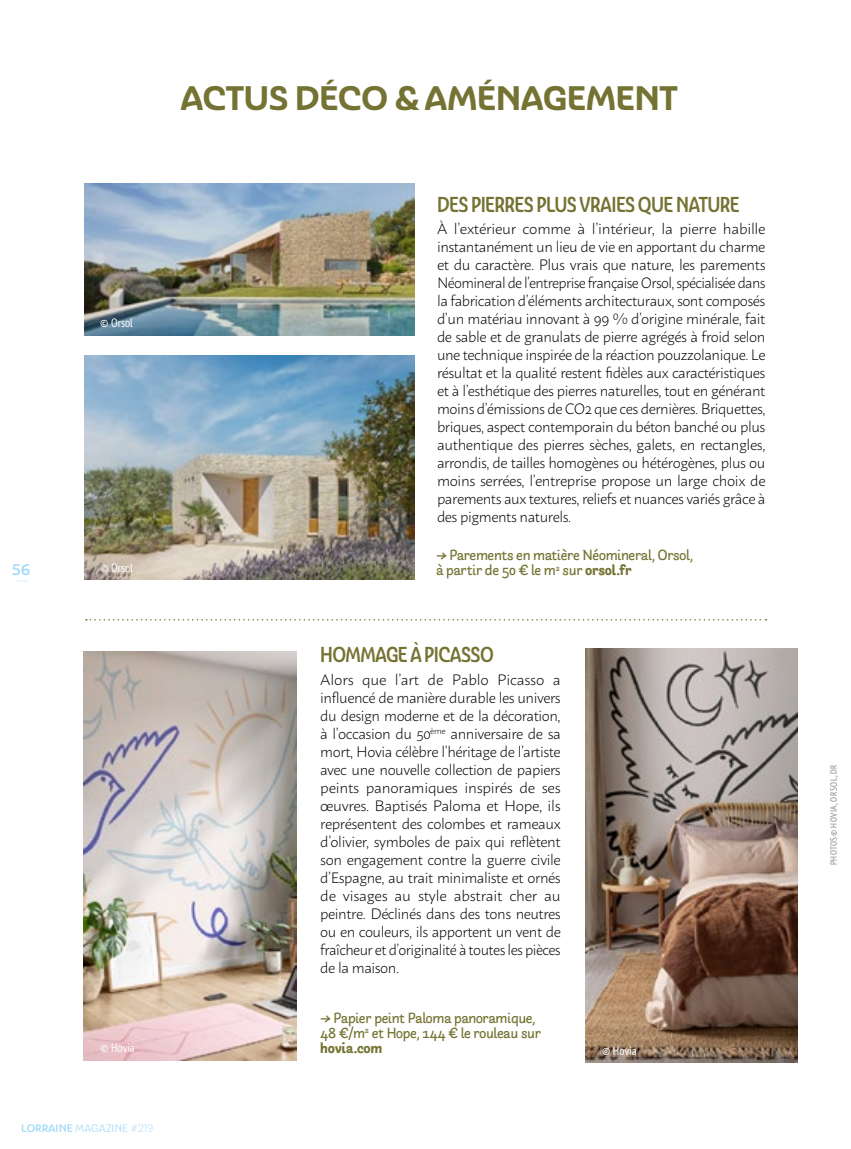
<style>
.page{position:relative;width:851px;height:1149px;background:#fff}
.page>*{position:absolute;margin:0;border:0;box-sizing:border-box;transform-origin:0 0}
.t1{font:33px "Ashemore Nor Bol";letter-spacing:-.02em;color:#747333}
.t2{font:21px "Ashemore Con Med";letter-spacing:-.03em;color:#757333}
.t3{font:300 15px/18px "Macho";letter-spacing:-.03em;color:#000;text-align:justify}
.t4{font:15px "Ashemore Nor Med";color:#a1daf8}
.t5{font:13.5px/15px "Arlette";letter-spacing:-.03em;color:#747333}
.t6{font:condensed 12px "PT Sans";color:#fff}
.t7{font:10.5px "Ashemore Nor Med";color:#a1daf8}
.t8{font:condensed 9px "PT Sans";letter-spacing:.07em;color:#878787}
.s1{font-style:italic}
.s2{font-weight:700}
.s3{font-family:"Ashemore Nor Reg"}
.s4{font-family:"Ashemore Nor Lig"}
</style>
<div class="page">
<svg style="left:86px;top:619px;width:680px;height:1px"></svg>
<img style="left:585px;top:648px;width:212px;height:414px">
<img style="left:83px;top:651px;width:213px;height:409px">
<img style="left:85px;top:183px;width:330px;height:153px">
<img style="left:85px;top:355px;width:330px;height:224px">
<p class="t4" style="left:12px;top:560px;width:20px">56</p>
<p class="t6" style="left:100px;top:315px;width:34px">© Orsol</p>
<p class="t6" style="left:100px;top:560px;width:34px">© Orsol</p>
<h1 class="t1" style="left:180px;top:78px;width:499px">ACTUS DÉCO &amp; AMÉNAGEMENT</h1>
<h2 class="t2" style="left:437px;top:191px;width:304px">DES PIERRES PLUS VRAIES QUE NATURE</h2>
<p class="t3" style="left:437px;top:218px;width:330px">À l’extérieur comme à l’intérieur, la pierre habille instantanément un lieu de vie en apportant du charme et du caractère. Plus vrais que nature, les parements Néomineral de l’entreprise française Orsol, spécialisée dans la fabrication d’éléments architecturaux, sont composés d’un matériau innovant à 99 % d’origine minérale, fait de sable et de granulats de pierre agrégés à froid selon une technique inspirée de la réaction pouzzolanique. Le résultat et la qualité restent fidèles aux caractéristiques et à l’esthétique des pierres naturelles, tout en générant moins d’émissions de CO2 que ces dernières. Briquettes, briques, aspect contemporain du béton banché ou plus authentique des pierres sèches, galets, en rectangles, arrondis, de tailles homogènes ou hétérogènes, plus ou moins serrées, l’entreprise propose un large choix de parements aux textures, reliefs et nuances variés grâce à des pigments naturels.</p>
<p class="t5" style="left:436px;top:548px;width:258px"><span class="s1">→</span> Parements en matière Néomineral, Orsol, à partir de 50 € le m<sup>2</sup> sur <span class="s2">orsol.fr</span></p>
<h2 class="t2" style="left:320px;top:641px;width:175px">HOMMAGE À PICASSO</h2>
<p class="t3" style="left:320px;top:668px;width:242px">Alors que l’art de Pablo Picasso a influencé de manière durable les univers du design moderne et de la décoration, à l’occasion du 50<sup>ème</sup> anniversaire de sa mort, Hovia célèbre l’héritage de l’artiste avec une nouvelle collection de papiers peints panoramiques inspirés de ses œuvres. Baptisés Paloma et Hope, ils représentent des colombes et rameaux d’olivier, symboles de paix qui reflètent son engagement contre la guerre civile d’Espagne, au trait minimaliste et ornés de visages au style abstrait cher au peintre. Déclinés dans des tons neutres ou en couleurs, ils apportent un vent de fraîcheur et d’originalité à toutes les pièces de la maison.</p>
<p class="t5" style="left:320px;top:1010px;width:222px"><span class="s1">→</span> Papier peint Paloma panoramique,<br>48 €/m<sup>2</sup> et Hope, 144 € le rouleau sur <span class="s2">hovia.com</span></p>
<p class="t6" style="left:100px;top:1039px;width:36px">© Hovia</p>
<p class="t6" style="left:602px;top:1043px;width:36px">© Hovia</p>
<p class="t7" style="left:21px;top:1120px;width:134px">LORRAINE <span class="s3">MAGAZINE</span> <span class="s4">#219</span></p>
<p class="t8" style="left:827px;top:864px;width:102px;rotate:-90deg">PHOTOS © HOVIA, ORSOL, DR</p>
</div>
